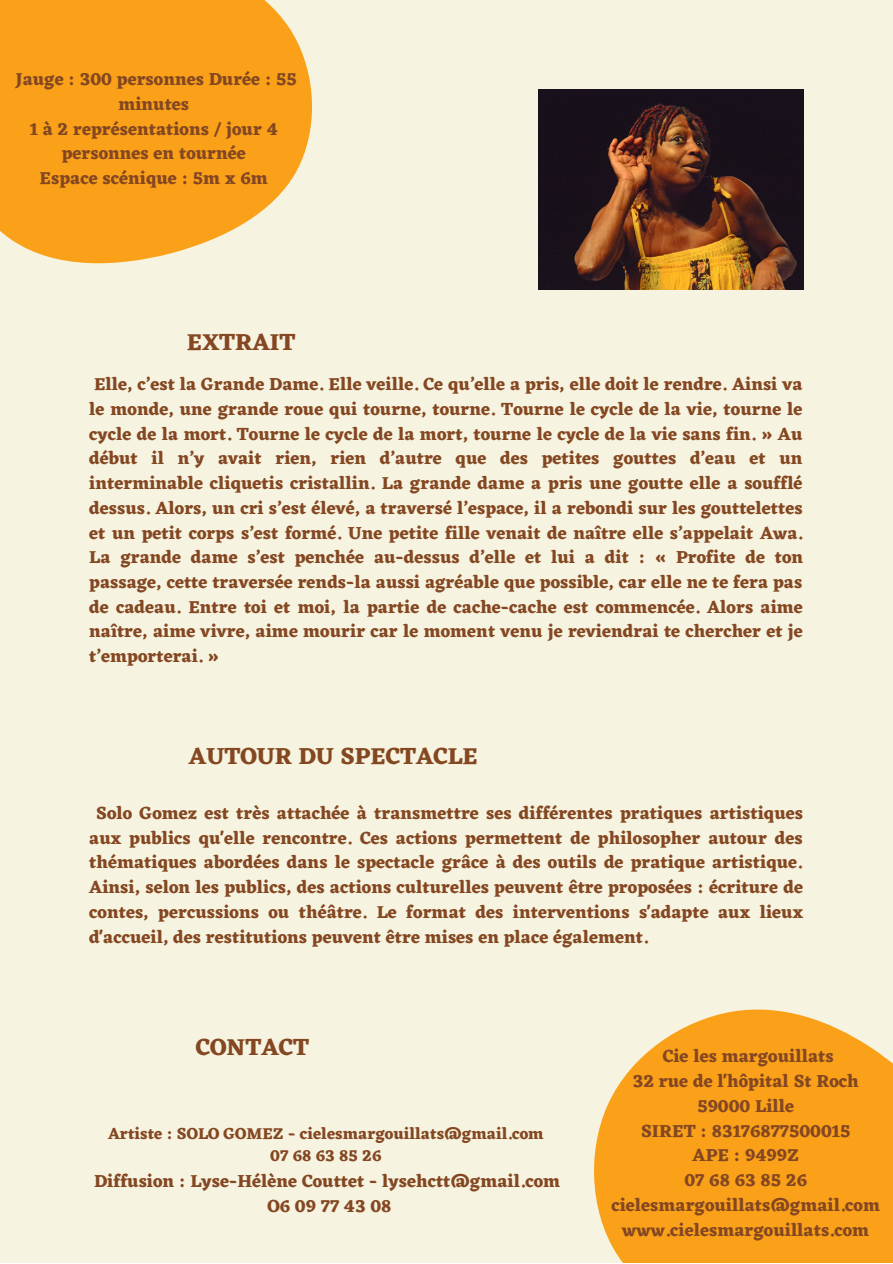
<style>
.page{position:relative;width:893px;height:1264px;background:#fff}
.page>*{position:absolute;margin:0;border:0;box-sizing:border-box;transform-origin:0 0}
.t1{font:700 23.85px "Eczar";color:#844722}
.t2{font:700 18px/24.8px "Eczar";color:#844722;text-align:center}
.t3{font:700 16.35px "Eczar";color:#844722}
</style>
<div class="page">
<div style="left:0;top:0;width:892px;height:1262px;background:#f6f4e0"></div>
<svg style="left:0;top:0;width:312px;height:264px;background:#f9aa2f"></svg>
<svg style="left:594px;top:1009px;width:298px;height:253px;background:#f9ab31"></svg>
<img style="left:539px;top:89px;width:264px;height:200px">
<p class="t2" style="left:15px;top:67px;width:283px">Jauge : 300 personnes Durée : 55 minutes</p>
<p class="t2" style="left:30px;top:116px;width:249px">1 à 2 représentations / jour 4 personnes en tournée</p>
<p class="t2" style="left:40px;top:165px;width:230px">Espace scénique : 5m x 6m</p>
<p class="t1" style="left:187px;top:328px;width:110px">EXTRAIT</p>
<p class="t2" style="left:89px;top:371px;width:715px;text-align:left">Elle, c’est la Grande Dame. Elle veille. Ce qu’elle a pris, elle doit le rendre. Ainsi va le monde, une grande roue qui tourne, tourne. Tourne le cycle de la vie, tourne le cycle de la mort. Tourne le cycle de la mort, tourne le cycle de la vie sans fin. » Au début il n’y avait rien, rien d’autre que des petites gouttes d’eau et un interminable cliquetis cristallin. La grande dame a pris une goutte elle a soufflé dessus. Alors, un cri s’est élevé , a traversé l’espace, il a rebondi sur les gouttelettes et un petit corps s’est formé . Une petite fille venait de naître elle s’appelait Awa.<br>La grande dame s’est penchée au-dessus d’elle et lui a dit : « Profite de ton passage, cette traversée rends-la aussi agréable que possible, car elle ne te fera pas de cadeau. Entre toi et moi, la partie de cache-cache est commencée. Alors aime naître, aime vivre, aime mourir car le moment venu je reviendrai te chercher et je t’emporterai. »</p>
<p class="t1" style="left:189px;top:741px;width:290px">AUTOUR DU SPECTACLE</p>
<p class="t2" style="left:89px;top:800px;width:715px;text-align:justify;text-indent:7px">Solo Gomez est très attachée à transmettre ses différentes pratiques artistiques aux publics qu'elle rencontre. Ces actions permettent de philosopher autour des thématiques abordées dans le spectacle grâce à des outils de pratique artistique.<br>Ainsi, selon les publics, des actions culturelles peuvent être proposées : écriture de contes, percussions ou théâtre. Le format des interventions s'adapte aux lieux d'accueil, des restitutions peuvent être mises en place également.</p>
<p class="t1" style="left:196px;top:1033px;width:115px">CONTACT</p>
<p class="t3" style="left:108px;top:1123px;width:437px">Artiste : SOLO GOMEZ - cielesmargouillats@gmail.com</p>
<p class="t3" style="left:270px;top:1146px;width:113px">07 68 63 85 26</p>
<p class="t2" style="left:94px;top:1168px;width:467px">Diffusion : Lyse-Hélène Couttet - lysehctt@gmail.com</p>
<p class="t2" style="left:267px;top:1193px;width:126px">O6 09 77 43 08</p>
<p class="t2" style="left:662px;top:1043px;width:172px">Cie les margouillats</p>
<p class="t2" style="left:632px;top:1068px;width:227px">32 rue de l'hôpital St Roch</p>
<p class="t2" style="left:697px;top:1093px;width:98px">59000 Lille</p>
<p class="t2" style="left:641px;top:1117px;width:211px">SIRET : 83176877500015</p>
<p class="t2" style="left:692px;top:1142px;width:108px">APE : 9499Z</p>
<p class="t2" style="left:684px;top:1167px;width:124px">07 68 63 85 26</p>
<p class="t2" style="left:611px;top:1192px;width:270px">cielesmargouillats@gmail.com</p>
<p class="t2" style="left:622px;top:1216px;width:249px">www.cielesmargouillats.com</p>
</div>
